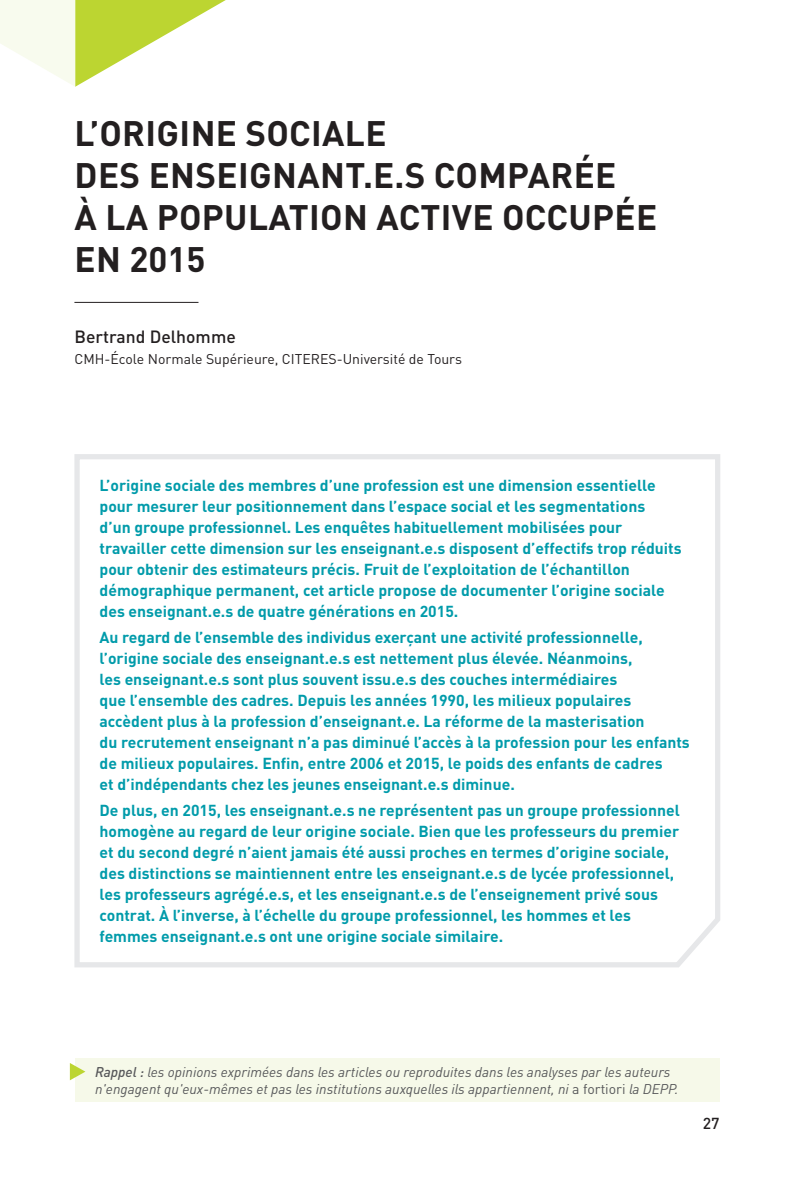
<style>
.page{position:relative;width:794px;height:1191px;background:#fff}
.page>*{position:absolute;margin:0;border:0;box-sizing:border-box;transform-origin:0 0}
.Niveau_0{font:700 35px/42px "DINOT";letter-spacing:.01em;color:#231f20}
.Auteur_num_1_nom{font:500 17.5px "DINOT";color:#231f20}
.Chapô{font:700 15.75px/21px "DINOT";color:#009baa}
.t1{font:500 15.75px "DINOT";color:#231f20}
.Niveau_2{font:italic 14px/16.8px "DINOT";color:#57585a}
.Auteur__pro{font:14px "DINOT";color:#231f20}
.s1{font-weight:500}
.s2{font-style:normal}
</style>
<div class="page">
<svg style="left:74px;top:454px;width:646px;height:514px"></svg>
<hr style="left:74px;top:302px;width:124px;height:1px;background:#231f20">
<div style="left:75px;top:1058px;width:644px;height:43px;background:#f6f9e9"></div>
<svg style="left:70px;top:1063px;width:15px;height:17px"></svg>
<svg style="left:0;top:0;width:226px;height:87px"></svg>
<p class="Niveau_0" style="left:75px;top:111px;width:584px">L’ORIGINE SOCIALE<br>DES ENSEIGNANT.E.S COMPARÉE<br>À LA POPULATION ACTIVE OCCUPÉE<br>EN 2015</p>
<p class="Auteur_num_1_nom" style="left:74px;top:325px;width:163px">Bertrand Delhomme</p>
<p class="Auteur__pro" style="left:74px;top:350px;width:389px">CMH-École Normale Supérieure, CITERES-Université de Tours</p>
<p class="Chapô" style="left:100px;top:474px;width:583px">L’origine sociale des membres d’une profession est une dimension essentielle pour mesurer leur positionnement dans l’espace social et les segmentations<br>d’un groupe professionnel. Les enquêtes habituellement mobilisées pour travailler cette dimension sur les enseignant.e.s disposent d’effectifs trop réduits pour obtenir des estimateurs précis. Fruit de l’exploitation de l’échantillon démographique permanent, cet article propose de documenter l’origine sociale des enseignant.e.s de quatre générations en 2015.</p>
<p class="Chapô" style="left:100px;top:626px;width:592px">Au regard de l’ensemble des individus exerçant une activité professionnelle, l’origine sociale des enseignant.e.s est nettement plus élevée. Néanmoins,<br>les enseignant.e.s sont plus souvent issu.e.s des couches intermédiaires<br>que l’ensemble des cadres. Depuis les années 1990, les milieux populaires accèdent plus à la profession d’enseignant.e. La réforme de la masterisation<br>du recrutement enseignant n’a pas diminué l’accès à la profession pour les enfants de milieux populaires. Enfin, entre 2006 et 2015, le poids des enfants de cadres<br>et d’indépendants chez les jeunes enseignant.e.s diminue.</p>
<p class="Chapô" style="left:100px;top:799px;width:582px">De plus, en 2015, les enseignant.e.s ne représentent pas un groupe professionnel homogène au regard de leur origine sociale. Bien que les professeurs du premier et du second degré n’aient jamais été aussi proches en termes d’origine sociale, des distinctions se maintiennent entre les enseignant.e.s de lycée professionnel, les professeurs agrégé.e.s, et les enseignant.e.s de l’enseignement privé sous contrat. À l’inverse, à l’échelle du groupe professionnel, les hommes et les femmes enseignant.e.s ont une origine sociale similaire.</p>
<p class="Niveau_2" style="left:95px;top:1063px;width:585px"><span class="s1">Rappel :</span> les opinions exprimées dans les articles ou reproduites dans les analyses par les auteurs n'engagent qu'eux-mêmes et pas les institutions auxquelles ils appartiennent, ni <span class="s2">a fortiori</span> la DEPP.</p>
<p class="t1" style="left:703px;top:1112px;width:18px">27</p>
</div>
